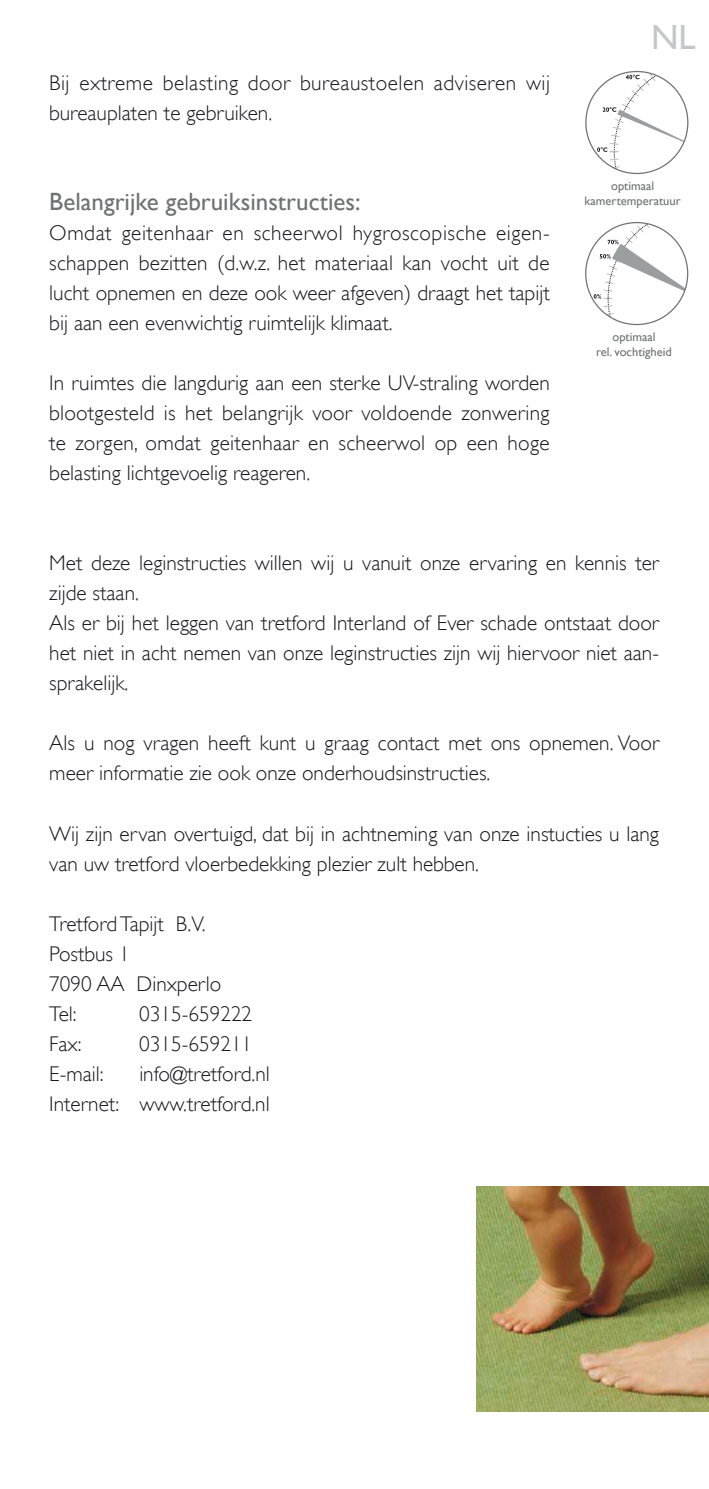
<style>
.page{position:relative;width:709px;height:1489px;background:#fff}
.page>*{position:absolute;margin:0;border:0;box-sizing:border-box;transform-origin:0 0}
.t1{font:35px "Gill Sans";color:#c5c6c7}
.t2{font:25px "Gill Sans";color:#6f7172}
.t3{font:300 21.25px/30px "Gill Sans";color:#19171b}
.t4{font:300 21.25px/30px "Gill Sans";letter-spacing:.025em;color:#19171b}
.t5{font:12.5px/15px "Gill Sans";color:#6f7172;text-align:center}
</style>
<div class="page">
<svg style="left:597px;top:71px;width:91px;height:102px"></svg>
<svg style="left:585px;top:222px;width:102px;height:102px"></svg>
<svg style="left:593px;top:222px;width:94px;height:102px"></svg>
<img style="left:476px;top:1186px;width:233px;height:224px">
<p class="t4" style="left:49px;top:68px;width:502px">Bij extreme belasting door bureaustoelen adviseren wij bureauplaten te gebruiken.</p>
<p class="t2" style="left:49px;top:187px;width:313px">Belangrijke gebruiksinstructies:</p>
<p class="t3" style="left:49px;top:218px;width:502px;text-align:justify">Omdat geitenhaar en scheerwol hygroscopische eigen&shy;schappen bezitten (d.w.z. het materiaal kan vocht uit de lucht opnemen en deze ook weer afgeven) draagt het tapijt bij aan een evenwichtig ruimtelijk klimaat.</p>
<p class="t3" style="left:49px;top:368px;width:502px;text-align:justify">In ruimtes die langdurig aan een sterke UV-straling worden blootgesteld is het belangrijk voor voldoende zonwering te zorgen, omdat geitenhaar en scheerwol op een hoge belasting lichtgevoelig reageren.</p>
<h1 class="t1" style="left:651px;top:16px;width:46px">NL</h1>
<p class="t5" style="left:584px;top:178px;width:98px">optimaal kamertemperatuur</p>
<p class="t5" style="left:596px;top:329px;width:77px">optimaal<br>rel. vochtigheid</p>
<p class="t3" style="left:49px;top:548px;width:611px">Met deze leginstructies willen wij u vanuit onze ervaring en kennis ter zijde staan.<br>Als er bij het leggen van tretford Interland of Ever schade ontstaat door het niet in acht nemen van onze leginstructies zijn wij hiervoor niet aan&shy;sprakelijk.</p>
<p class="t3" style="left:49px;top:728px;width:611px">Als u nog vragen heeft kunt u graag contact met ons opnemen. Voor meer informatie zie ook onze onderhoudsinstructies.</p>
<p class="t3" style="left:49px;top:818px;width:611px">Wij zijn ervan overtuigd, dat bij in achtneming van onze instucties u lang van uw tretford vloerbedekking plezier zult hebben.</p>
<p class="t3" style="left:49px;top:908px;width:174px">Tretford Tapijt B.V.<br>Postbus 1<br>7090 AA Dinxperlo<br>Tel:</p>
<p class="t3" style="left:139px;top:998px;width:114px">0315-659222</p>
<p class="t3" style="left:49px;top:1028px;width:34px">Fax:</p>
<p class="t3" style="left:139px;top:1028px;width:114px">0315-659211</p>
<p class="t3" style="left:49px;top:1058px;width:56px">E-mail:</p>
<p class="t3" style="left:49px;top:1058px;width:222px;text-align:right">info@tretford.nl<br>Internet: www.tretford.nl</p>
</div>
